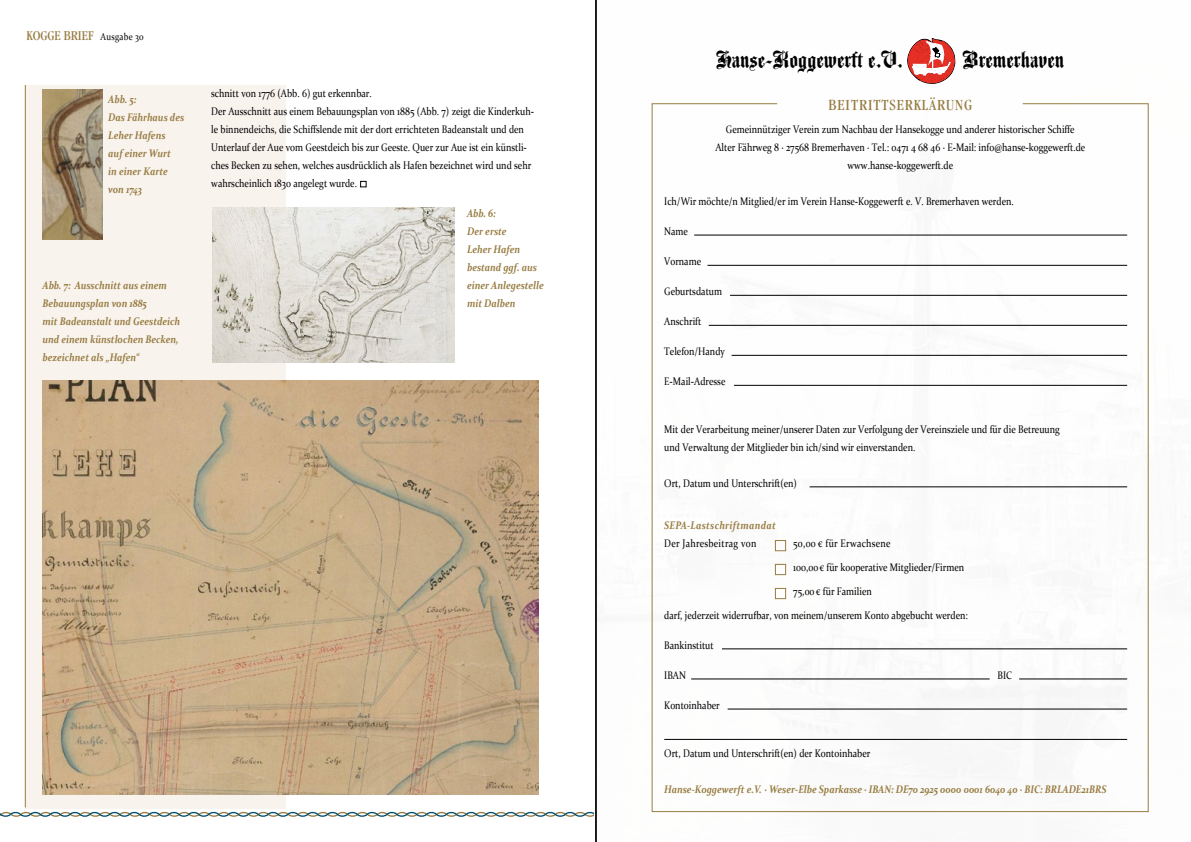
<style>
.page{position:relative;width:1191px;height:842px;background:#fff}
.page>*{position:absolute;margin:0;border:0;box-sizing:border-box;transform-origin:0 0}
.t1{font:26.1px "Agincourt Com";color:#000}
.t2{font:condensed 16px "Garamond";letter-spacing:.06em;color:#977c41}
.t3{font:condensed 14px "Garamond";color:#977c41}
.Fließtext{font:11px/18px "Constantia";color:#000;scale:.84 1}
.Einleitungstext{font:italic 700 11px "Constantia";color:#977c41;scale:.84 1}
.Fließtext-2{font:italic 700 11px "Constantia";color:#977c41;scale:.84 1}
.Einleitungstext-2{font:italic 700 11px/18px "Constantia";letter-spacing:.03em;color:#977c41;scale:.84 1}
.Einleitungstext-3{font:11px "Constantia";letter-spacing:.03em;color:#000;scale:.84 1}
.s1{font-family:"Constantia";font-stretch:normal;font-size:10px;color:#000}
.s2{font-weight:400;font-style:normal;color:#000}
</style>
<div class="page">
<svg style="left:0;top:793px;width:594px;height:24px"></svg>
<div style="left:25px;top:85px;width:261px;height:723px;background:#f9f3ee"></div>
<svg style="left:907px;top:38px;width:48px;height:46px"></svg>
<svg style="left:651px;top:103px;width:497px;height:709px"></svg>
<hr style="left:694px;top:235px;width:433px;height:1px;background:#000">
<hr style="left:707px;top:265px;width:420px;height:1px;background:#000">
<hr style="left:730px;top:295px;width:397px;height:1px;background:#000">
<hr style="left:708px;top:325px;width:419px;height:1px;background:#000">
<hr style="left:731px;top:355px;width:396px;height:1px;background:#000">
<hr style="left:734px;top:385px;width:393px;height:1px;background:#000">
<hr style="left:809px;top:487px;width:318px;height:1px;background:#000">
<hr style="left:722px;top:649px;width:405px;height:1px;background:#000">
<hr style="left:664px;top:739px;width:463px;height:1px;background:#000">
<hr style="left:691px;top:679px;width:298px;height:1px;background:#000">
<hr style="left:1019px;top:679px;width:108px;height:1px;background:#000">
<hr style="left:727px;top:709px;width:400px;height:1px;background:#000">
<hr style="left:25px;top:85px;width:1px;height:722px;background:#977c41">
<img style="left:43px;top:90px;width:59px;height:149px">
<img style="left:212px;top:208px;width:242px;height:154px">
<img style="left:42px;top:380px;width:497px;height:415px">
<div style="left:360px;top:181px;width:7px;height:6px;border:1px solid #000"></div>
<hr style="left:596px;top:0;width:1px;height:842px;background:#000">
<p class="t3" style="left:27px;top:28px;width:119px">KOGGE BRIEF <span class="s1">Ausgabe 30</span></p>
<p class="Einleitungstext" style="left:108px;top:92px;width:35px">Abb. 5:</p>
<p class="Einleitungstext" style="left:108px;top:110px;width:92px">Das Fährhaus des</p>
<p class="Einleitungstext" style="left:108px;top:128px;width:70px">Leher Hafens</p>
<p class="Einleitungstext" style="left:108px;top:146px;width:76px">auf einer Wurt</p>
<p class="Einleitungstext" style="left:108px;top:164px;width:72px">in einer Karte</p>
<p class="Einleitungstext" style="left:108px;top:182px;width:42px">von 1743</p>
<p class="Einleitungstext" style="left:43px;top:278px;width:150px">Abb. 7: Ausschnitt aus einem</p>
<p class="Einleitungstext" style="left:43px;top:296px;width:126px">Bebauungsplan von 1885</p>
<p class="Einleitungstext" style="left:43px;top:314px;width:165px">mit Badeanstalt und Geestdeich</p>
<p class="Einleitungstext" style="left:43px;top:332px;width:164px">und einem künstlochen Becken,</p>
<p class="Einleitungstext" style="left:43px;top:350px;width:117px">bezeichnet als „Hafen“</p>
<p class="Fließtext" style="left:211px;top:84px;width:193px">schnitt von 1776 (Abb. 6) gut erkennbar.</p>
<p class="Fließtext" style="left:211px;top:102px;width:386px">Der Ausschnitt aus einem Bebauungsplan von 1885 (Abb. 7) zeigt die Kinderkuh&shy;le binnendeichs, die Schiffslende mit der dort errichteten Badeanstalt und den Unterlauf der Aue vom Geestdeich bis zur Geeste. Quer zur Aue ist ein künstli&shy;ches Becken zu sehen, welches ausdrücklich als Hafen bezeichnet wird und sehr wahrscheinlich 1830 angelegt wurde.</p>
<p class="Einleitungstext" style="left:467px;top:206px;width:36px">Abb. 6:</p>
<p class="Einleitungstext" style="left:467px;top:224px;width:49px">Der erste</p>
<p class="Einleitungstext" style="left:467px;top:242px;width:65px">Leher Hafen</p>
<p class="Einleitungstext" style="left:467px;top:260px;width:85px">bestand ggf. aus</p>
<p class="Einleitungstext" style="left:467px;top:278px;width:93px">einer Anlegestelle</p>
<p class="Einleitungstext" style="left:467px;top:296px;width:59px">mit Dalben</p>
<p class="t1" style="left:716px;top:45px;width:188px">Hanse-Koggewerft e.V.</p>
<p class="t1" style="left:962px;top:45px;width:103px">Bremerhaven</p>
<p class="t2" style="left:828px;top:96px;width:145px">BEITRITTSERKLÄRUNG</p>
<p class="Fließtext" style="left:715px;top:120px;width:442px;text-align:center">Gemeinnütziger Verein zum Nachbau der Hansekogge und anderer historischer Schiffe<br>Alter Fährweg 8 · 27568 Bremerhaven · Tel.: 0471 4 68 46 · E-Mail: info@hanse-koggewerft.de www.hanse-koggewerft.de</p>
<p class="Fließtext" style="left:664px;top:192px;width:418px">Ich/Wir möchte/n Mitglied/er im Verein Hanse-Koggewerft e. V. Bremerhaven werden.</p>
<p class="Fließtext" style="left:664px;top:222px;width:30px">Name</p>
<p class="Fließtext" style="left:664px;top:252px;width:45px">Vorname</p>
<p class="Fließtext" style="left:664px;top:282px;width:70px">Geburtsdatum</p>
<p class="Fließtext" style="left:664px;top:312px;width:46px">Anschrift</p>
<p class="Fließtext" style="left:664px;top:342px;width:74px">Telefon/Handy</p>
<p class="Fließtext" style="left:664px;top:372px;width:74px">E-Mail-Adresse</p>
<p class="Fließtext" style="left:664px;top:420px;width:472px">Mit der Verarbeitung meiner/unserer Daten zur Verfolgung der Vereinsziele und für die Betreuung und Verwaltung der Mitglieder bin ich/sind wir einverstanden.</p>
<p class="Fließtext" style="left:664px;top:474px;width:159px">Ort, Datum und Unterschrift(en)</p>
<p class="Einleitungstext-2" style="left:664px;top:516px;width:134px">SEPA-Lastschriftmandat<br><span class="s2">Der Jahresbeitrag von</span></p>
<p class="Einleitungstext-3" style="left:793px;top:536px;width:118px">50,00 € für Erwachsene</p>
<p class="Fließtext" style="left:793px;top:558px;width:205px">100,00 € für kooperative Mitglieder/Firmen</p>
<p class="Fließtext" style="left:793px;top:582px;width:95px">75,00 € für Familien</p>
<p class="Fließtext" style="left:664px;top:606px;width:363px">darf, jederzeit widerrufbar, von meinem/unserem Konto abgebucht werden:</p>
<p class="Fließtext" style="left:664px;top:636px;width:60px">Bankinstitut</p>
<p class="Fließtext" style="left:664px;top:666px;width:27px">IBAN</p>
<p class="Fließtext" style="left:997px;top:666px;width:19px">BIC</p>
<p class="Fließtext" style="left:664px;top:696px;width:68px">Kontoinhaber</p>
<p class="Fließtext" style="left:664px;top:744px;width:247px">Ort, Datum und Unterschrift(en) der Kontoinhaber</p>
<p class="Fließtext-2" style="left:664px;top:782px;width:528px">Hanse-Koggewerft e.V. · Weser-Elbe Sparkasse · IBAN: DE70 2925 0000 0001 6040 40 · BIC: BRLADE21BRS</p>
</div>
